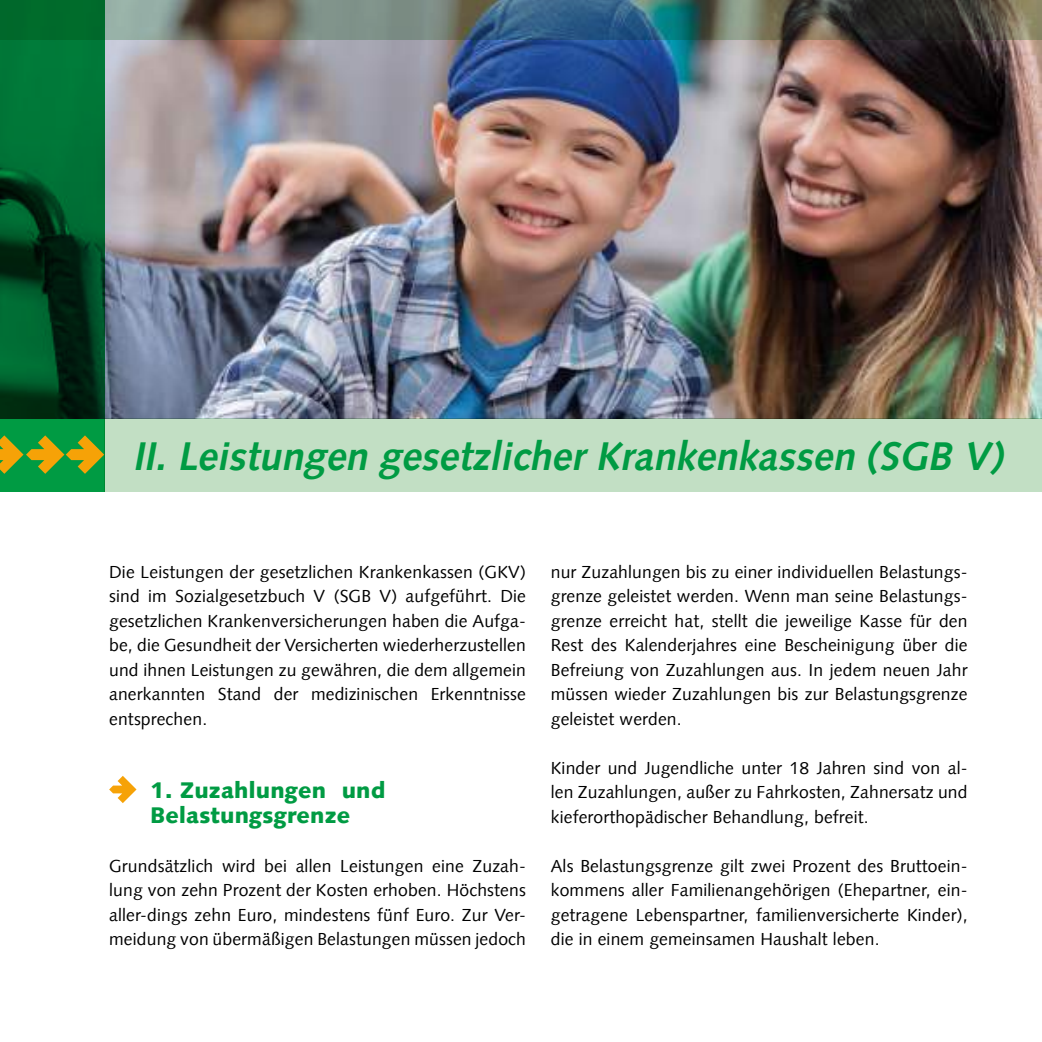
<style>
.page{position:relative;width:1042px;height:1042px;background:#fff}
.page>*{position:absolute;margin:0;border:0;box-sizing:border-box;transform-origin:0 0}
.t1{font:italic 700 40.25px "Syntax LT";color:#009b43}
.t2{font:900 22.75px/24.5px "Syntax LT";letter-spacing:.01em;color:#009b43}
.t3{font:17.5px/24.5px "Syntax LT";letter-spacing:.01em;color:#000;text-align:justify}
</style>
<div class="page">
<img style="left:104px;top:40px;width:938px;height:378px">
<svg style="left:0;top:40px;width:104px;height:451px;background:#005a2a"></svg>
<div style="left:104px;top:418px;width:938px;height:73px;background:#c2dfc4"></div>
<svg style="left:0;top:435px;width:104px;height:39px;background:#6e9e28"></svg>
<svg style="left:109px;top:776px;width:27px;height:27px"></svg>
<img style="left:0;top:0;width:1042px;height:40px">
<h1 class="t1" style="left:133px;top:433px;width:880px">II. Leistungen gesetzlicher Krankenkassen (SGB V)</h1>
<p class="t3" style="left:109px;top:559px;width:418px">Die Leistungen der gesetzlichen Krankenkassen (GKV) sind im Sozialgesetzbuch V (SGB V) aufgeführt. Die gesetzlichen Krankenversicherungen haben die Aufga&shy;be, die Gesundheit der Versicherten wiederherzustellen und ihnen Leistungen zu gewähren, die dem allgemein anerkannten Stand der medizinischen Erkenntnisse entsprechen.</p>
<h2 class="t2" style="left:150px;top:778px;width:237px">1. Zuzahlungen und<br>Belastungsgrenze</h2>
<p class="t3" style="left:109px;top:853px;width:418px">Grundsätzlich wird bei allen Leistungen eine Zuzah&shy;lung von zehn Prozent der Kosten erhoben. Höchstens aller-dings zehn Euro, mindestens fünf Euro. Zur Ver&shy;meidung von übermäßigen Belastungen müssen jedoch</p>
<p class="t3" style="left:551px;top:559px;width:418px">nur Zuzahlungen bis zu einer individuellen Belastungs&shy;grenze geleistet werden. Wenn man seine Belastungs&shy;grenze erreicht hat, stellt die jeweilige Kasse für den Rest des Kalenderjahres eine Bescheinigung über die Befreiung von Zuzahlungen aus. In jedem neuen Jahr müssen wieder Zuzahlungen bis zur Belastungsgrenze geleistet werden.</p>
<p class="t3" style="left:551px;top:755px;width:418px">Kinder und Jugendliche unter 18 Jahren sind von al&shy;len Zuzahlungen, außer zu Fahrkosten, Zahnersatz und kieferorthopädischer Behandlung, befreit.</p>
<p class="t3" style="left:551px;top:853px;width:418px">Als Belastungsgrenze gilt zwei Prozent des Bruttoein&shy;kommens aller Familienangehörigen (Ehepartner, ein&shy;getragene Lebenspartner, familienversicherte Kinder), die in einem gemeinsamen Haushalt leben.</p>
</div>
